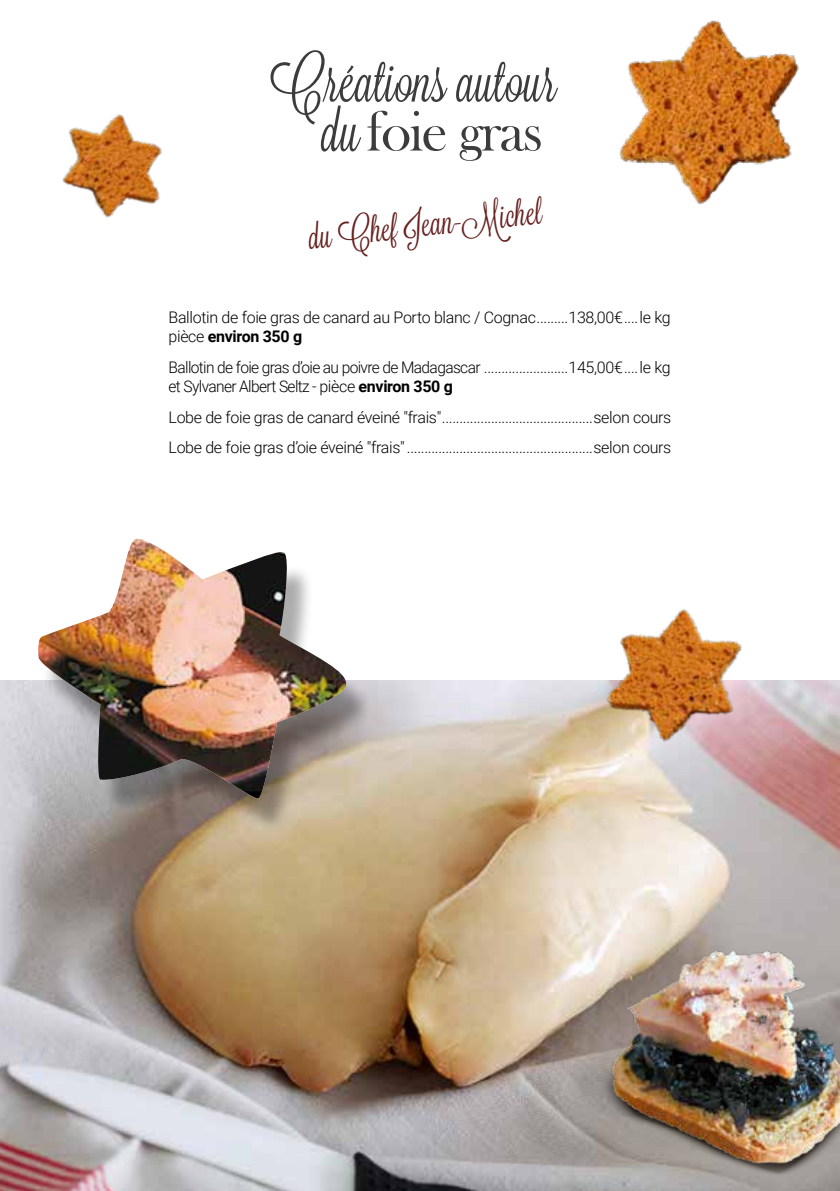
<style>
.page{position:relative;width:840px;height:1191px;background:#fff}
.page>*{position:absolute;margin:0;border:0;box-sizing:border-box;transform-origin:0 0}
.t1{font:58px "Lavanderia";color:#3c3c3b}
.t2{font:58px "Bask Old Face";letter-spacing:-.03em;color:#3c3c3b}
.t3{font:34.6px "Lavanderia";color:#66211f}
.t4{font:300 16px/19.2px "Roboto";letter-spacing:-.02em;color:#000}
.t5{font:300 16px/19.2px "Roboto";letter-spacing:-.04em;color:#000}
.s1{font-family:"Lavanderia"}
.s2{font-weight:700}
</style>
<div class="page">
<img style="left:0;top:680px;width:839px;height:511px">
<img style="left:619px;top:20px;width:180px;height:185px">
<img style="left:62px;top:114px;width:100px;height:104px">
<div style="left:42px;top:550px;width:331px;height:283px;background:#000;opacity:.33"></div>
<img style="left:37px;top:539px;width:311px;height:260px">
<img style="left:570px;top:609px;width:204px;height:167px">
<img style="left:593px;top:925px;width:246px;height:266px">
<h1 class="t1" style="left:269px;top:48px;width:290px">Créations autour</h1>
<h1 class="t2" style="left:321px;top:99px;width:222px"><span class="s1">du</span>foie gras</h1>
<h2 class="t3" style="left:306px;top:218px;width:236px;rotate:-7deg">du Chef Jean-Michel</h2>
<p class="t4" style="left:168px;top:307px;width:503px">Ballotin de foie gras de canard au Porto blanc / Cognac.........138,00€....le kg pièce <span class="s2">environ 350 g</span></p>
<p class="t5" style="left:168px;top:357px;width:503px">Ballotin de foie gras d’oie au poivre de Madagascar ........................145,00€....le kg et Sylvaner Albert Seltz - pièce <span class="s2">environ 350 g</span></p>
<p class="t4" style="left:168px;top:407px;width:274px">Lobe de foie gras de canard éveiné "frais"</p>
<p class="t4" style="left:593px;top:407px;width:79px">selon cours</p>
<p class="t4" style="left:168px;top:437px;width:237px">Lobe de foie gras d’oie éveiné "frais"</p>
<p class="t4" style="left:593px;top:437px;width:79px">selon cours</p>
</div>
